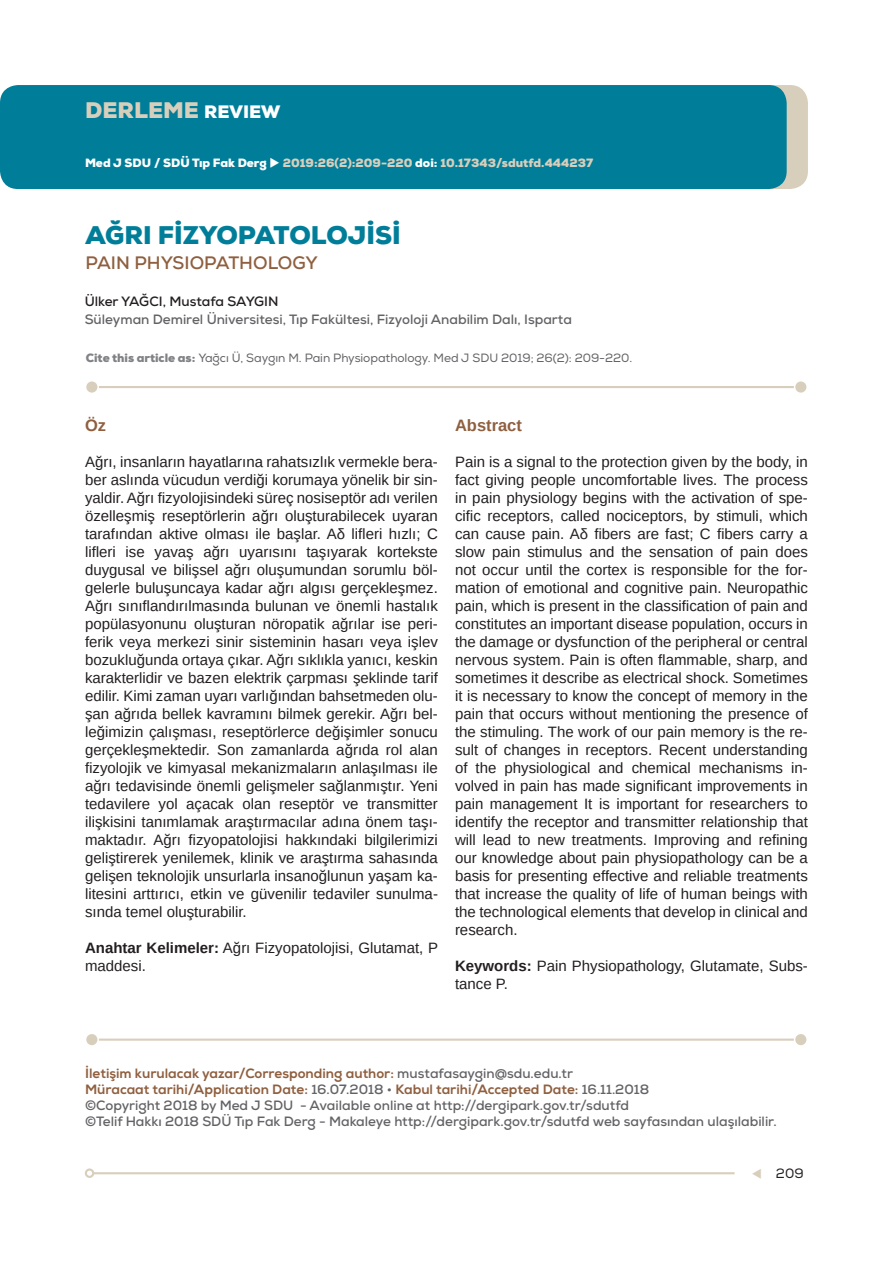
<style>
.page{position:relative;width:893px;height:1263px;background:#fff}
.page>*{position:absolute;margin:0;border:0;box-sizing:border-box;transform-origin:0 0}
.t1{font:900 25.5px "Nexa";color:#007e99}
.t2{font:900 22.5px "Nexa";color:#d8cebc}
.t3{font:700 18px "Nexa";color:#8f5f3f}
.t4{font:700 16.5px "Arimo";color:#8f5f3f}
.t5{font:15px/18px "Arimo";color:#231f20;text-align:justify}
.t6{font:700 13.5px/16.2px "Nexa";color:#636366}
.t7{font:700 13.5px "Nexa";color:#231f20}
.t8{font:13.5px "Nexa";color:#231f20}
.t9{font:12px "Nexa";letter-spacing:-.005em;color:#636366}
.t10{font:900 12px "Nexa";color:#d8cebc}
.s1{font-size:18px;color:#fff}
.s2{color:#fff}
.s3{font-weight:900;color:#808285}
.s4{font-weight:700}
.s5{font-weight:800;color:#8f5f3f}
.s6{color:#d8cebc}
</style>
<div class="page">
<hr style="left:93px;top:1172px;width:642px;height:2px;background:#d8cebc">
<div style="left:85px;top:1168px;width:9px;height:10px;border:2px solid #d8cebc;border-radius:50%"></div>
<div style="left:16px;top:85px;width:792px;height:104px;background:#d8cebc;border-radius:18px"></div>
<div style="left:0;top:85px;width:787px;height:104px;background:#007e99;border-radius:18px"></div>
<hr style="left:90px;top:386px;width:715px;height:2px;background:#d8cebc">
<div style="left:86px;top:381px;width:12px;height:12px;background:#d8cebc;border-radius:50%"></div>
<div style="left:85px;top:380px;width:14px;height:14px;border:2px solid #fff;border-radius:50%"></div>
<div style="left:794px;top:381px;width:13px;height:12px;background:#d8cebc;border-radius:50%"></div>
<div style="left:794px;top:380px;width:14px;height:14px;border:2px solid #fff;border-radius:50%"></div>
<hr style="left:90px;top:1038px;width:715px;height:3px;background:#d8cebc">
<div style="left:86px;top:1033px;width:12px;height:13px;background:#d8cebc;border-radius:50%"></div>
<div style="left:85px;top:1032px;width:14px;height:15px;border:2px solid #fff;border-radius:50%"></div>
<div style="left:794px;top:1033px;width:13px;height:13px;background:#d8cebc;border-radius:50%"></div>
<div style="left:794px;top:1032px;width:14px;height:15px;border:2px solid #fff;border-radius:50%"></div>
<h2 class="t2" style="left:85px;top:96px;width:197px">DERLEME <span class="s1">REVIEW</span></h2>
<p class="t10" style="left:85px;top:155px;width:510px"><span class="s2">Med J SDU / SDÜ Tıp Fak Derg</span> <span class="s2">◆</span> 2019:26(2):209-220 <span class="s2">doi:</span> 10.17343/sdutfd.444237</p>
<h1 class="t1" style="left:86px;top:219px;width:317px">AĞRI FİZYOPATOLOJİSİ</h1>
<p class="t3" style="left:86px;top:251px;width:234px">PAIN PHYSIOPATHOLOGY</p>
<p class="t7" style="left:85px;top:293px;width:195px">Ülker YAĞCI, Mustafa SAYGIN</p>
<p class="t6" style="left:85px;top:312px;width:489px">Süleyman Demirel Üniversitesi, Tıp Fakültesi, Fizyoloji Anabilim Dalı, Isparta</p>
<p class="t9" style="left:86px;top:350px;width:548px"><span class="s3">Cite this article as:</span> Yağcı Ü, Saygın M. Pain Physiopathology. Med J SDU 2019; 26(2): 209-220.</p>
<p class="t4" style="left:85px;top:413px;width:23px">Öz</p>
<p class="t5" style="left:85px;top:452px;width:354px">Ağrı, insanların hayatlarına rahatsızlık vermekle bera&shy;ber aslında vücudun verdiği korumaya yönelik bir sin&shy;yaldir. Ağrı fizyolojisindeki süreç nosiseptör adı verilen özelleşmiş reseptörlerin ağrı oluşturabilecek uyaran tarafından aktive olması ile başlar. Aδ lifleri hızlı; C lifleri ise yavaş ağrı uyarısını taşıyarak kortekste duygusal ve bilişsel ağrı oluşumundan sorumlu böl&shy;gelerle buluşuncaya kadar ağrı algısı gerçekleşmez.<br>Ağrı sınıflandırılmasında bulunan ve önemli hastalık popülasyonunu oluşturan nöropatik ağrılar ise peri&shy;ferik veya merkezi sinir sisteminin hasarı veya işlev bozukluğunda ortaya çıkar. Ağrı sıklıkla yanıcı, keskin karakterlidir ve bazen elektrik çarpması şeklinde tarif edilir. Kimi zaman uyarı varlığından bahsetmeden olu&shy;şan ağrıda bellek kavramını bilmek gerekir. Ağrı bel&shy;leğimizin çalışması, reseptörlerce değişimler sonucu gerçekleşmektedir. Son zamanlarda ağrıda rol alan fizyolojik ve kimyasal mekanizmaların anlaşılması ile ağrı tedavisinde önemli gelişmeler sağlanmıştır. Yeni tedavilere yol açacak olan reseptör ve transmitter ilişkisini tanımlamak araştırmacılar adına önem taşı&shy;maktadır. Ağrı fizyopatolojisi hakkındaki bilgilerimizi geliştirerek yenilemek, klinik ve araştırma sahasında gelişen teknolojik unsurlarla insanoğlunun yaşam ka&shy;litesini arttırıcı, etkin ve güvenilir tedaviler sunulma&shy;sında temel oluşturabilir.</p>
<p class="t5" style="left:85px;top:938px;width:355px"><span class="s4">Anahtar Kelimeler:</span> Ağrı Fizyopatolojisi, Glutamat, P maddesi.</p>
<p class="t4" style="left:455px;top:413px;width:68px">Abstract</p>
<p class="t5" style="left:455px;top:452px;width:354px">Pain is a signal to the protection given by the body, in fact giving people uncomfortable lives. The process in pain physiology begins with the activation of spe&shy;cific receptors, called nociceptors, by stimuli, which can cause pain. Aδ fibers are fast; C fibers carry a slow pain stimulus and the sensation of pain does not occur until the cortex is responsible for the for&shy;mation of emotional and cognitive pain. Neuropathic pain, which is present in the classification of pain and constitutes an important disease population, occurs in the damage or dysfunction of the peripheral or central nervous system. Pain is often flammable, sharp, and sometimes it describe as electrical shock. Sometimes it is necessary to know the concept of memory in the pain that occurs without mentioning the presence of the stimuling. The work of our pain memory is the re&shy;sult of changes in receptors. Recent understanding of the physiological and chemical mechanisms in&shy;volved in pain has made significant improvements in pain management It is important for researchers to identify the receptor and transmitter relationship that will lead to new treatments. Improving and refining our knowledge about pain physiopathology can be a basis for presenting effective and reliable treatments that increase the quality of life of human beings with the technological elements that develop in clinical and research.</p>
<p class="t5" style="left:455px;top:956px;width:354px"><span class="s4">Keywords:</span> Pain Physiopathology, Glutamate, Subs&shy;tance P.</p>
<p class="t6" style="left:85px;top:1065px;width:693px"><span class="s5">İletişim kurulacak yazar/Corresponding author:</span> mustafasaygin@sdu.edu.tr<br><span class="s5">Müracaat tarihi/Application Date:</span> 16.07.2018 • <span class="s5">Kabul tarihi/Accepted Date:</span> 16.11.2018<br>©Copyright 2018 by Med J SDU - Available online at http://dergipark.gov.tr/sdutfd<br>©Telif Hakkı 2018 SDÜ Tıp Fak Derg - Makaleye http://dergipark.gov.tr/sdutfd web sayfasından ulaşılabilir.</p>
<p class="t8" style="left:751px;top:1165px;width:54px"><span class="s6">▼</span> 209</p>
</div>
